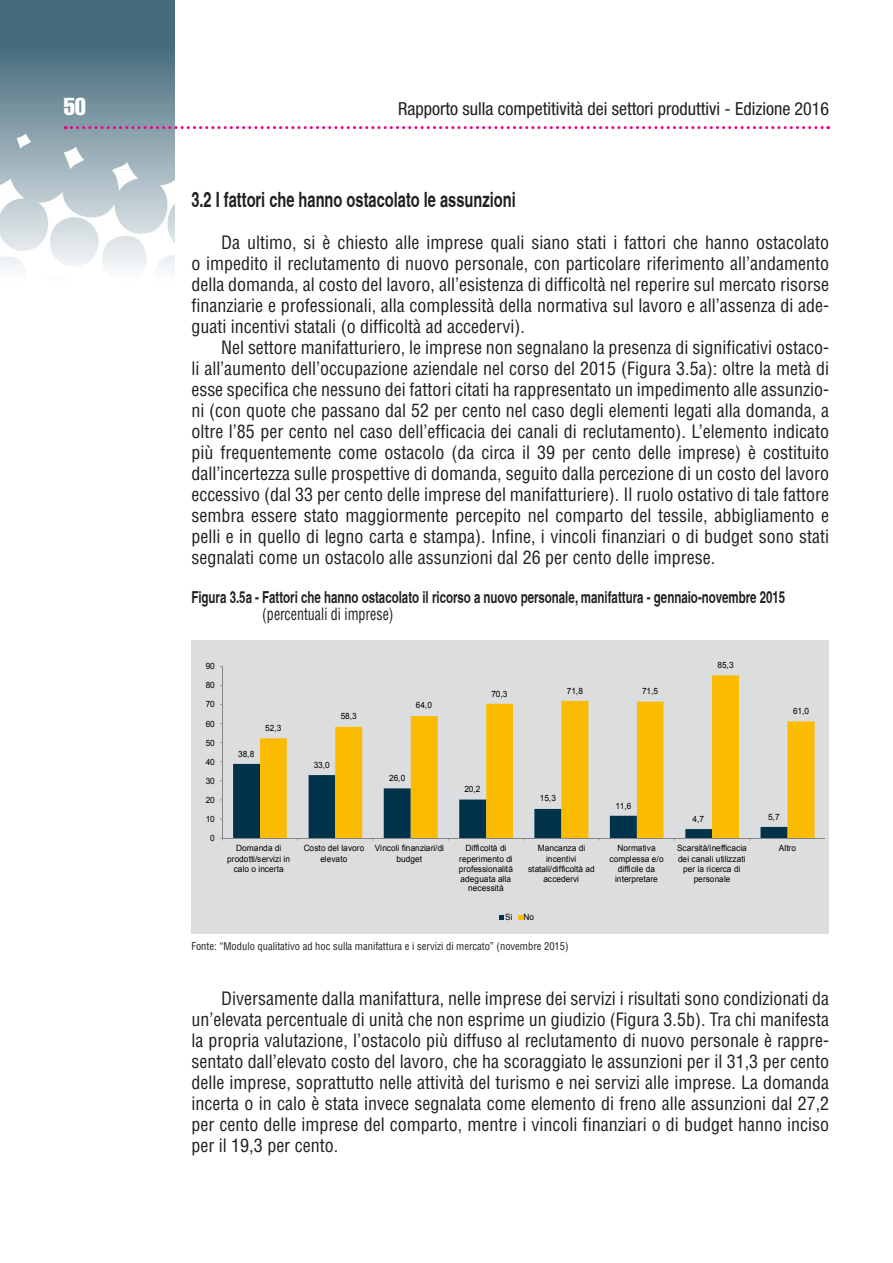
<style>
.page{position:relative;width:893px;height:1263px;background:#fff}
.page>*{position:absolute;margin:0;border:0;box-sizing:border-box;transform-origin:0 0}
.t1{font:24px "Helvetica LT Std Comp";color:#fff}
.t2{font:700 condensed 21px "Helvetica";color:#231f20;scale:.85 1}
.t3{font:condensed 18px/21px "Helvetica LT Std";color:#231f20;text-align:justify}
.t4{font:condensed 18px "Helvetica Neue LT Std";color:#231f20}
.t5{font:700 condensed 16.5px "Helvetica";color:#231f20;scale:.85 1}
.t6{font:condensed 16.5px "Helvetica LT Std";color:#231f20;scale:.85 1}
.t7{font:condensed 10.5px "Helvetica LT Std";color:#231f20}
.t8{font:8.7px/10.1px "Arial";color:#000;text-align:center;scale:.96 1}
</style>
<div class="page">
<img style="left:0;top:0;width:174px;height:271px">
<svg style="left:65px;top:126px;width:764px;height:3px"></svg>
<div style="left:191px;top:640px;width:638px;height:294px;background:#dcdddf"></div>
<svg style="left:260px;top:675px;width:554px;height:163px"></svg>
<hr style="left:222px;top:666px;width:1px;height:172px;background:#868686">
<hr style="left:222px;top:838px;width:603px;height:1px;background:#868686">
<svg style="left:233px;top:764px;width:554px;height:76px"></svg>
<svg style="left:499px;top:915px;width:5px;height:4px"></svg>
<svg style="left:518px;top:915px;width:4px;height:4px"></svg>
<h1 class="t1" style="left:64px;top:91px;width:24px">50</h1>
<p class="t4" style="left:398px;top:98px;width:433px">Rapporto sulla competitività dei settori produttivi - Edizione 2016</p>
<p class="t2" style="left:191px;top:187px;width:383px">3.2 I fattori che hanno ostacolato le assunzioni</p>
<p class="t3" style="left:191px;top:232px;width:639px;text-indent:30px">Da ultimo, si è chiesto alle imprese quali siano stati i fattori che hanno ostacolato o impedito il reclutamento di nuovo personale, con particolare riferimento all’andamento della domanda, al costo del lavoro, all’esistenza di difficoltà nel reperire sul mercato risorse finanziarie e professionali, alla complessità della normativa sul lavoro e all’assenza di ade&shy;guati incentivi statali (o difficoltà ad accedervi).</p>
<p class="t3" style="left:191px;top:337px;width:639px;text-indent:30px">Nel settore manifatturiero, le imprese non segnalano la presenza di significativi ostaco&shy;li all’aumento dell’occupazione aziendale nel corso del 2015 (Figura 3.5a): oltre la metà di esse specifica che nessuno dei fattori citati ha rappresentato un impedimento alle assunzio&shy;ni (con quote che passano dal 52 per cento nel caso degli elementi legati alla domanda, a oltre l’85 per cento nel caso dell’efficacia dei canali di reclutamento). L’elemento indicato più frequentemente come ostacolo (da circa il 39 per cento delle imprese) è costituito dall’incertezza sulle prospettive di domanda, seguito dalla percezione di un costo del lavoro eccessivo (dal 33 per cento delle imprese del manifatturiere). Il ruolo ostativo di tale fattore sembra essere stato maggiormente percepito nel comparto del tessile, abbigliamento e pelli e in quello di legno carta e stampa). Infine, i vincoli finanziari o di budget sono stati segnalati come un ostacolo alle assunzioni dal 26 per cento delle imprese.</p>
<p class="t5" style="left:191px;top:587px;width:700px">Figura 3.5a - Fattori che hanno ostacolato il ricorso a nuovo personale, manifattura - gennaio-novembre 2015</p>
<p class="t6" style="left:262px;top:603px;width:156px">(percentuali di imprese)</p>
<p class="t8" style="left:206px;top:661px;width:11px">90</p>
<p class="t8" style="left:718px;top:660px;width:18px">85,3</p>
<p class="t8" style="left:206px;top:680px;width:11px">80</p>
<p class="t8" style="left:491px;top:689px;width:18px">70,3</p>
<p class="t8" style="left:567px;top:686px;width:18px">71,8</p>
<p class="t8" style="left:642px;top:686px;width:18px">71,5</p>
<p class="t8" style="left:206px;top:699px;width:11px">70</p>
<p class="t8" style="left:206px;top:718px;width:11px">60</p>
<p class="t8" style="left:265px;top:723px;width:18px">52,3</p>
<p class="t8" style="left:341px;top:711px;width:18px">58,3</p>
<p class="t8" style="left:416px;top:700px;width:18px">64,0</p>
<p class="t8" style="left:793px;top:706px;width:18px">61,0</p>
<p class="t8" style="left:206px;top:737px;width:11px">50</p>
<p class="t8" style="left:206px;top:757px;width:11px">40</p>
<p class="t8" style="left:238px;top:749px;width:18px">38,8</p>
<p class="t8" style="left:314px;top:759px;width:18px">33,0</p>
<p class="t8" style="left:206px;top:776px;width:11px">30</p>
<p class="t8" style="left:389px;top:773px;width:18px">26,0</p>
<p class="t8" style="left:206px;top:795px;width:11px">20</p>
<p class="t8" style="left:464px;top:784px;width:18px">20,2</p>
<p class="t8" style="left:540px;top:793px;width:18px">15,3</p>
<p class="t8" style="left:615px;top:800px;width:18px">11,6</p>
<p class="t8" style="left:206px;top:814px;width:11px">10</p>
<p class="t8" style="left:693px;top:813px;width:14px">4,7</p>
<p class="t8" style="left:768px;top:812px;width:14px">5,7</p>
<p class="t8" style="left:210px;top:833px;width:6px">0</p>
<p class="t8" style="left:227px;top:843px;width:67px">Domanda di prodotti/servizi in calo o incerta</p>
<p class="t8" style="left:304px;top:843px;width:65px">Costo del lavoro elevato</p>
<p class="t8" style="left:375px;top:843px;width:74px">Vincoli finanziari/di budget</p>
<p class="t8" style="left:459px;top:843px;width:58px">Difficoltà di reperimento di professionalità adeguata alla necessità</p>
<p class="t8" style="left:528px;top:843px;width:71px">Mancanza di incentivi statali/difficoltà ad accedervi</p>
<p class="t8" style="left:609px;top:843px;width:58px">Normativa complessa e/o difficile da interpretare</p>
<p class="t8" style="left:677px;top:843px;width:74px">Scarsità/inefficacia dei canali utilizzati per la ricerca di personale</p>
<p class="t8" style="left:779px;top:843px;width:19px">Altro</p>
<p class="t8" style="left:505px;top:912px;width:9px">Si</p>
<p class="t8" style="left:524px;top:912px;width:12px">No</p>
<p class="t7" style="left:191px;top:940px;width:379px">Fonte: “Modulo qualitativo ad hoc sulla manifattura e i servizi di mercato” (novembre 2015)</p>
<p class="t3" style="left:191px;top:988px;width:639px;text-indent:30px">Diversamente dalla manifattura, nelle imprese dei servizi i risultati sono condizionati da un’elevata percentuale di unità che non esprime un giudizio (Figura 3.5b). Tra chi manifesta la propria valutazione, l’ostacolo più diffuso al reclutamento di nuovo personale è rappre&shy;sentato dall’elevato costo del lavoro, che ha scoraggiato le assunzioni per il 31,3 per cento delle imprese, soprattutto nelle attività del turismo e nei servizi alle imprese. La domanda incerta o in calo è stata invece segnalata come elemento di freno alle assunzioni dal 27,2 per cento delle imprese del comparto, mentre i vincoli finanziari o di budget hanno inciso per il 19,3 per cento.</p>
</div>
